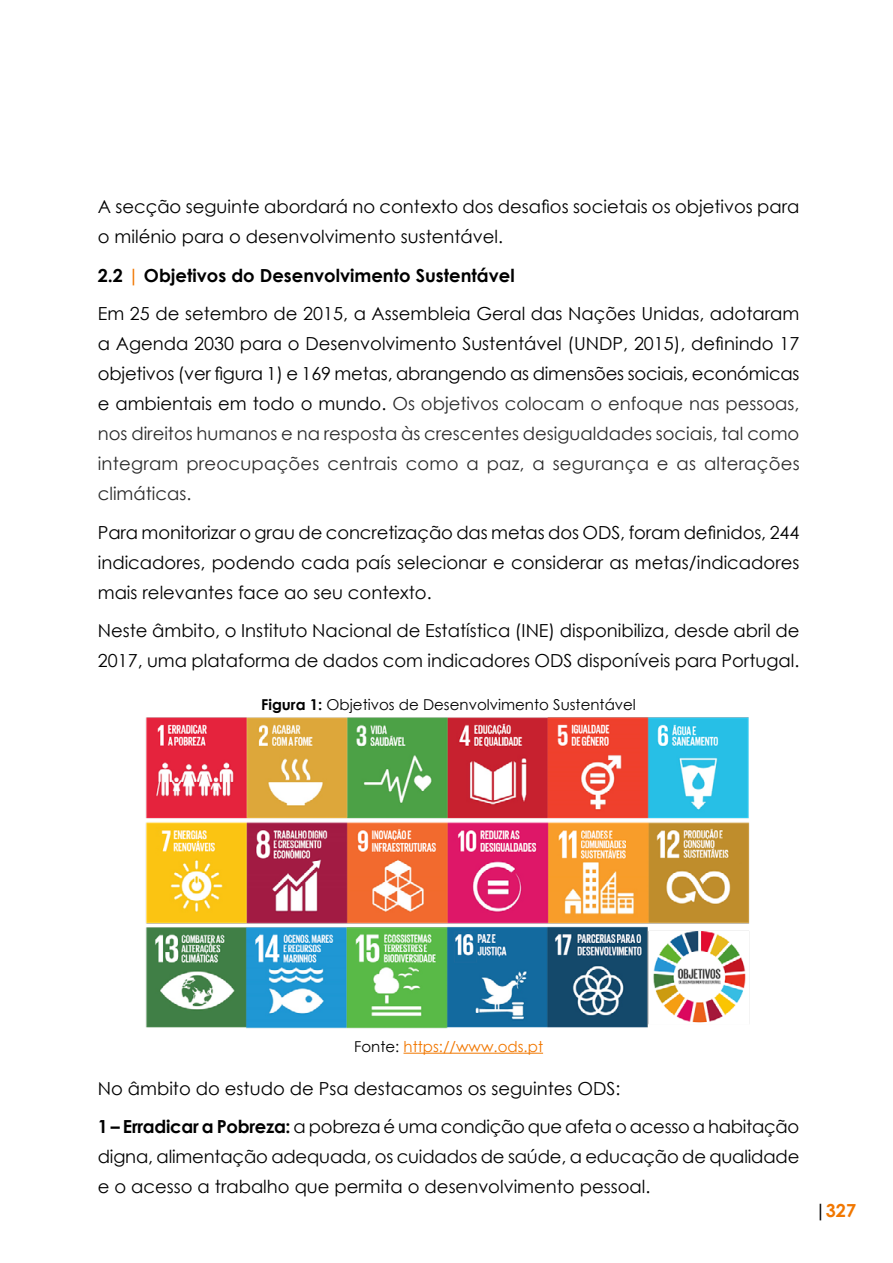
<style>
.page{position:relative;width:893px;height:1263px;background:#fff}
.page>*{position:absolute;margin:0;border:0;box-sizing:border-box;transform-origin:0 0}
.t1{font:18px/30px "Century Gothic";color:#000}
.t2{font:18px/30px "Century Gothic";letter-spacing:.015em;color:#2b2b2b;text-align:justify}
.t3{font:700 18px "Century Gothic";color:#f17700}
.t4{font:15px "Century Gothic";color:#000}
.t5{font:15px "Century Gothic";color:#f17700}
.s1{font-weight:700}
.s2{font-weight:700;color:#f17700}
.s3{color:#000}
</style>
<div class="page">
<hr style="left:403px;top:1053px;width:140px;height:1px;background:#f17700">
<img style="left:145px;top:717px;width:605px;height:312px">
<p class="t1" style="left:98px;top:192px;width:703px">A secção seguinte abordará no contexto dos desafios societais os objetivos para o milénio para o desenvolvimento sustentável.</p>
<p class="t1" style="left:98px;top:256px;width:703px;line-height:38.5px"><span class="s1">2.2</span> <span class="s2">|</span> <span class="s1">Objetivos do Desenvolvimento Sustentável<br></span>Em 25 de setembro de 2015, a Assembleia Geral das Nações Unidas, adotaram</p>
<p class="t2" style="left:98px;top:329px;width:703px"><span class="s3">a Agenda 2030 para o Desenvolvimento Sustentável (UNDP, 2015), definindo 17 objetivos (ver figura 1) e 169 metas, abrangendo as dimensões sociais, económicas e ambientais em todo o mundo.</span> Os objetivos colocam o enfoque nas pessoas, nos direitos humanos e na resposta às crescentes desigualdades sociais, tal como integram preocupações centrais como a paz, a segurança e as alterações climáticas.</p>
<p class="t1" style="left:98px;top:517px;width:703px;text-align:justify">Para monitorizar o grau de concretização das metas dos ODS, foram definidos, 244 indicadores, podendo cada país selecionar e considerar as metas/indicadores mais relevantes face ao seu contexto.</p>
<p class="t1" style="left:98px;top:616px;width:703px">Neste âmbito, o Instituto Nacional de Estatística (INE) disponibiliza, desde abril de<br>2017, uma plataforma de dados com indicadores ODS disponíveis para Portugal.</p>
<p class="t4" style="left:261px;top:694px;width:376px"><span class="s1">Figura 1:</span> Objetivos de Desenvolvimento Sustentável</p>
<p class="t5" style="left:354px;top:1036px;width:190px"><span class="s3">Fonte:</span> https://www.ods.pt</p>
<p class="t1" style="left:98px;top:1068px;width:703px;line-height:38.5px">No âmbito do estudo de Psa destacamos os seguintes ODS:<br><span class="s1">1 – Erradicar a Pobreza:</span> a pobreza é uma condição que afeta o acesso a habitação</p>
<p class="t1" style="left:98px;top:1141px;width:703px">digna, alimentação adequada, os cuidados de saúde, a educação de qualidade e o acesso a trabalho que permita o desenvolvimento pessoal.</p>
<p class="t3" style="left:815px;top:1197px;width:43px"><span class="s3">|</span>327</p>
</div>
